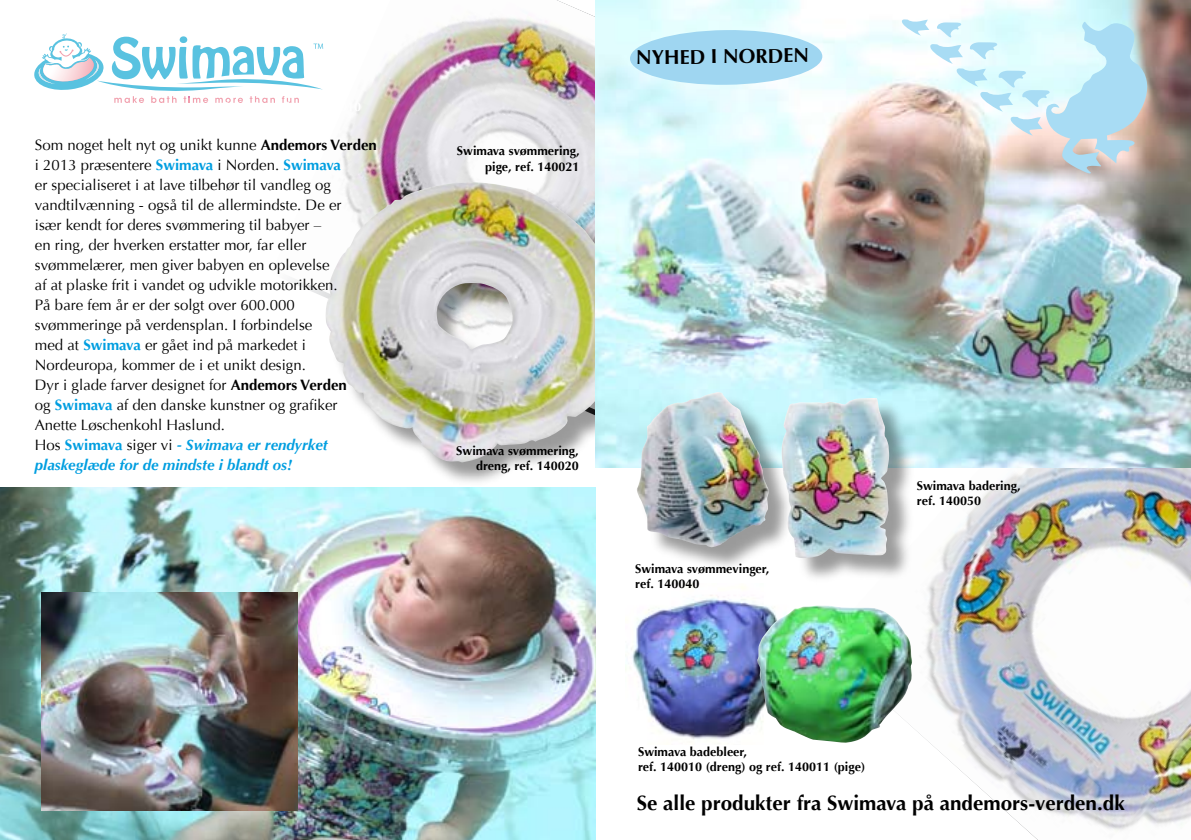
<style>
.page{position:relative;width:1191px;height:840px;background:#fff}
.page>*{position:absolute;margin:0;border:0;box-sizing:border-box;transform-origin:0 0}
.t1{font:700 20.6px "Optima";color:#000}
.t2{font:700 20px "Optima";color:#000}
.t3{font:15px/20px "Optima";color:#000}
.t4{font:700 12.6px/15.2px "Optima";color:#000}
.s1{font-weight:700}
.s2{font-weight:700;color:#009ee0}
.s3{font-weight:700;font-style:italic;color:#009ee0}
</style>
<div class="page">
<img style="left:292px;top:0;width:303px;height:297px">
<div style="left:326px;top:183px;width:322px;height:305px;background:#000;opacity:.4"></div>
<img style="left:325px;top:182px;width:270px;height:280px">
<img style="left:912px;top:467px;width:279px;height:372px">
<svg style="left:34px;top:33px;width:289px;height:70px"></svg>
<img style="left:0;top:487px;width:595px;height:352px">
<img style="left:41px;top:591px;width:256px;height:219px">
<img style="left:595px;top:0;width:596px;height:467px">
<div style="left:638px;top:394px;width:278px;height:190px;background:#000;opacity:.4"></div>
<img style="left:635px;top:392px;width:254px;height:165px">
<img style="left:625px;top:583px;width:168px;height:157px">
<img style="left:757px;top:605px;width:155px;height:138px">
<svg style="left:900px;top:18px;width:259px;height:156px;background:#cedadc"></svg>
<svg style="left:630px;top:29px;width:192px;height:56px;background:#b0dff4"></svg>
<p class="t3" style="left:35px;top:135px;width:343px">Som noget helt nyt og unikt kunne <span class="s1">Andemors Verden </span>i 2013 præsentere <span class="s2">Swimava</span> i Norden. <span class="s2">Swimava<br></span>er specialiseret i at lave tilbehør til vandleg og vandtilvænning - også til de allermindste. De er<br>især kendt for deres svømmering til babyer –<br>en ring, der hverken erstatter mor, far eller svømmelærer, men giver babyen en oplevelse<br>af at plaske frit i vandet og udvikle motorikken.<br>På bare fem år er der solgt over 600.000 svømmeringe på verdensplan. I forbindelse<br>med at <span class="s2">Swimava</span> er gået ind på markedet i Nordeuropa, kommer de i et unikt design.<br>Dyr i glade farver designet for <span class="s1">Andemors Verden<br></span>og <span class="s2">Swimava</span> af den danske kunstner og grafiker Anette Løschenkohl Haslund.<br>Hos <span class="s2">Swimava</span> siger vi <span class="s3">- Swimava er rendyrket plaskeglæde for de mindste i blandt os!</span></p>
<p class="t4" style="left:457px;top:144px;width:124px;text-align:right">Swimava svømmering, pige, ref. 140021</p>
<p class="t4" style="left:456px;top:443px;width:124px;text-align:right">Swimava svømmering, dreng, ref. 140020</p>
<h2 class="t2" style="left:636px;top:46px;width:174px;rotate:-1deg">NYHED I NORDEN</h2>
<p class="t4" style="left:635px;top:560px;width:136px">Swimava svømmevinger, ref. 140040</p>
<p class="t4" style="left:917px;top:478px;width:105px">Swimava badering, ref. 140050</p>
<p class="t4" style="left:638px;top:744px;width:229px">Swimava badebleer,<br>ref. 140010 (dreng) og ref. 140011 (pige)</p>
<h1 class="t1" style="left:637px;top:790px;width:489px">Se alle produkter fra Swimava på andemors-verden.dk</h1>
</div>
